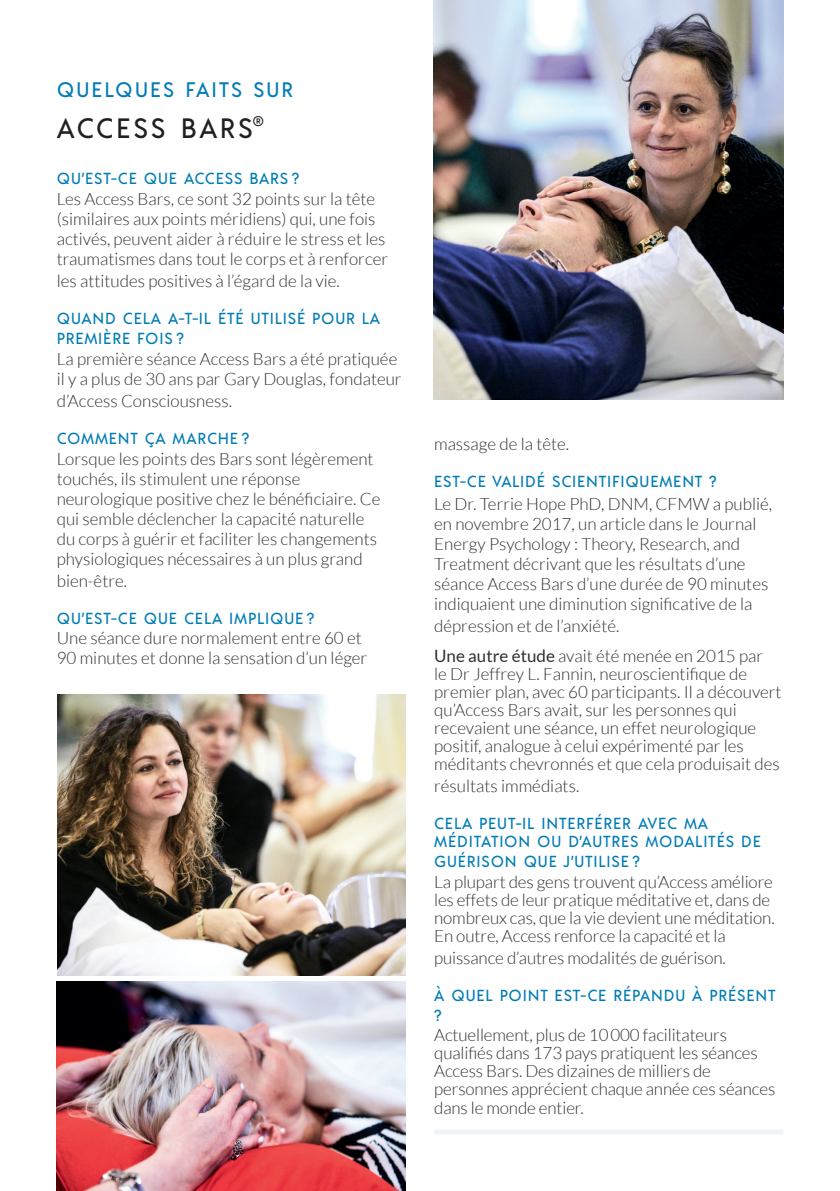
<style>
.page{position:relative;width:840px;height:1191px;background:#fff}
.page>*{position:absolute;margin:0;border:0;box-sizing:border-box;transform-origin:0 0}
.t1{font:500 28px "Acre";letter-spacing:.095em;color:#231f20}
.t2{font:500 21px "Acre";letter-spacing:.1em;color:#007cb6}
.body{font:300 17px/20px "Lato";color:#312f30}
.sH{font:500 16px/20px "Acre";letter-spacing:.05em;color:#007cb6}
.s1{font-weight:400}
</style>
<div class="page">
<img style="left:57px;top:981px;width:348px;height:210px">
<img style="left:433px;top:0;width:349px;height:400px">
<img style="left:57px;top:694px;width:348px;height:281px">
<div style="left:434px;top:1129px;width:349px;height:5px;border:2px solid #edf3f8"></div>
<p class="t2" style="left:57px;top:75px;width:238px">QUELQUES FAITS SUR</p>
<p class="t1" style="left:57px;top:109px;width:209px">ACCESS BARS<sup>®</sup></p>
<p class="sH" style="left:57px;top:167px;width:244px">QU’EST-CE QUE ACCESS BARS ?</p>
<p class="body" style="left:57px;top:189px;width:333px">Les Access Bars, ce sont 32 points sur la tête (similaires aux points méridiens) qui, une fois activés, peuvent aider à réduire le stress et les traumatismes dans tout le corps et à renforcer</p>
<p class="body" style="left:57px;top:271px;width:284px">les attitudes positives à l’égard de la vie.</p>
<p class="sH" style="left:57px;top:307px;width:325px">QUAND CELA A-T-IL ÉTÉ UTILISÉ POUR LA<br>PREMIÈRE FOIS ?</p>
<p class="body" style="left:57px;top:348px;width:346px">La première séance Access Bars a été pratiquée il y a plus de 30 ans par Gary Douglas, fondateur</p>
<p class="body" style="left:57px;top:390px;width:177px">d’Access Consciousness.</p>
<p class="sH" style="left:57px;top:427px;width:193px">COMMENT ÇA MARCHE ?</p>
<p class="body" style="left:57px;top:448px;width:325px">Lorsque les points des Bars sont légèrement touchés, ils stimulent une réponse neurologique positive chez le bénéficiaire. Ce qui semble déclencher la capacité naturelle du corps à guérir et faciliter les changements physiologiques nécessaires à un plus grand</p>
<p class="body" style="left:57px;top:570px;width:72px">bien-être.</p>
<p class="sH" style="left:57px;top:607px;width:259px">QU’EST-CE QUE CELA IMPLIQUE ?</p>
<p class="body" style="left:57px;top:628px;width:312px">Une séance dure normalement entre 60 et<br>90 minutes et donne la sensation d’un léger</p>
<p class="body" style="left:434px;top:434px;width:136px">massage de la tête.</p>
<p class="sH" style="left:434px;top:471px;width:283px">EST-CE VALIDÉ SCIENTIFIQUEMENT ?</p>
<p class="body" style="left:434px;top:494px;width:339px">Le Dr. Terrie Hope PhD, DNM, CFMW a publié, en novembre 2017, un article dans le Journal Energy Psychology : Theory, Research, and Treatment décrivant que les résultats d’une séance Access Bars d’une durée de 90 minutes indiquaient une diminution significative de la</p>
<p class="body" style="left:434px;top:616px;width:187px">dépression et de l’anxiété.</p>
<p class="body" style="left:434px;top:646px;width:349px;line-height:18px"><span class="s1">Une autre étude</span> avait été menée en 2015 par<br>le Dr Jeffrey L. Fannin, neuroscientifique de premier plan, avec 60 participants. Il a découvert qu’Access Bars avait, sur les personnes qui recevaient une séance, un effet neurologique positif, analogue à celui expérimenté par les méditants chevronnés et que cela produisait des</p>
<p class="body" style="left:434px;top:775px;width:147px">résultats immédiats.</p>
<p class="sH" style="left:434px;top:813px;width:328px;line-height:18px">CELA PEUT-IL INTERFÉRER AVEC MA<br>MÉDITATION OU D’AUTRES MODALITÉS DE</p>
<p class="sH" style="left:434px;top:850px;width:207px">GUÉRISON QUE J’UTILISE ?</p>
<p class="body" style="left:434px;top:872px;width:342px;line-height:18px">La plupart des gens trouvent qu’Access améliore les effets de leur pratique méditative et, dans de nombreux cas, que la vie devient une méditation.<br>En outre, Access renforce la capacité et la</p>
<p class="body" style="left:434px;top:947px;width:293px">puissance d’autres modalités de guérison.</p>
<p class="sH" style="left:434px;top:984px;width:343px">À QUEL POINT EST-CE RÉPANDU À PRÉSENT ?</p>
<p class="body" style="left:434px;top:1026px;width:342px;line-height:18px">Actuellement, plus de 10000 facilitateurs qualifiés dans 173 pays pratiquent les séances Access Bars. Des dizaines de milliers de personnes apprécient chaque année ces séances dans le monde entier.</p>
</div>
